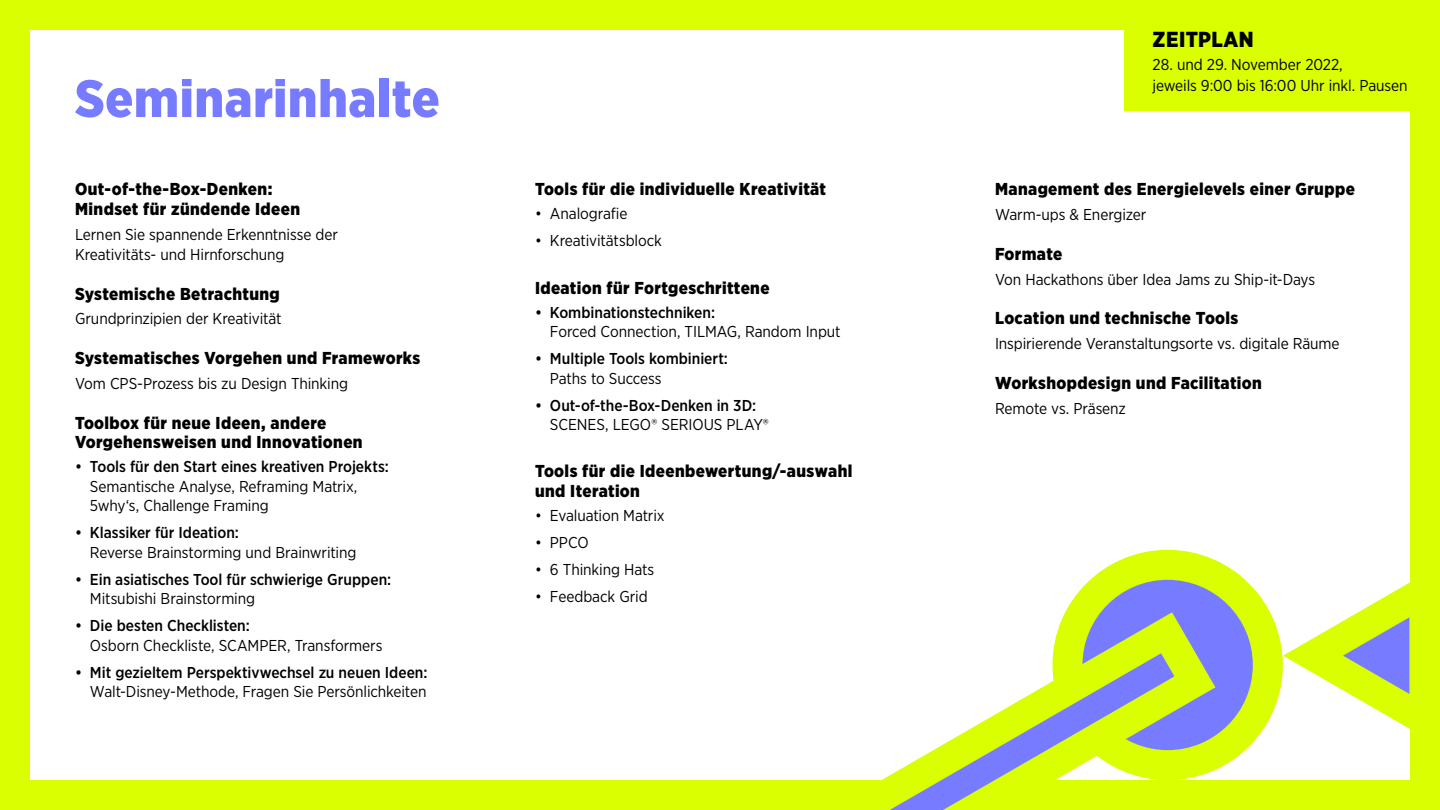
<style>
.page{position:relative;width:1440px;height:810px;background:#fff}
.page>*{position:absolute;margin:0;border:0;box-sizing:border-box;transform-origin:0 0}
.t1{font:900 52.5px "Gotham Narrow";letter-spacing:.015em;color:#777bff}
.t2{font:900 21.75px "Gotham Narrow";letter-spacing:.02em;color:#000}
.t3{font:900 17.25px/19.5px "Gotham Narrow";letter-spacing:.02em;color:#000}
.t4{font:15.75px/20.2px "Gotham Narrow";letter-spacing:-.005em;color:#000}
.t5{font:500 15.75px "Gotham Narrow";color:#000}
</style>
<div class="page">
<div style="left:0;top:0;width:1440px;height:810px;border:30px solid #daff00"></div>
<div style="left:1124px;top:30px;width:287px;height:81px;background:#daff00"></div>
<svg style="left:1067px;top:565px;width:201px;height:200px;background:#a4b789"></svg>
<div style="left:1052px;top:550px;width:231px;height:230px;border:30px solid #daff00;border-radius:50%"></div>
<svg style="left:1272px;top:539px;width:168px;height:233px"></svg>
<svg style="left:722px;top:592px;width:514px;height:218px"></svg>
<h1 class="t1" style="left:75px;top:64px;width:366px">Seminarinhalte</h1>
<p class="t3" style="left:75px;top:179px;width:227px">Out-of-the-Box-Denken:<br>Mindset für zündende Ideen</p>
<p class="t4" style="left:75px;top:224px;width:265px">Lernen Sie spannende Erkenntnisse der<br>Kreativitäts- und Hirnforschung</p>
<p class="t3" style="left:75px;top:284px;width:206px">Systemische Betrachtung</p>
<p class="t4" style="left:75px;top:308px;width:208px">Grundprinzipien der Kreativität</p>
<p class="t3" style="left:75px;top:348px;width:347px">Systematisches Vorgehen und Frameworks</p>
<p class="t4" style="left:75px;top:373px;width:275px">Vom CPS-Prozess bis zu Design Thinking</p>
<p class="t3" style="left:75px;top:413px;width:289px">Toolbox für neue Ideen, andere<br>Vorgehensweisen und Innovationen</p>
<p class="t5" style="left:75px;top:457px;width:315px">• Tools für den Start eines kreativen Projekts:</p>
<p class="t4" style="left:90px;top:476px;width:269px;line-height:19.5px">Semantische Analyse, Reframing Matrix,<br>5why‘s, Challenge Framing</p>
<p class="t5" style="left:75px;top:523px;width:166px">• Klassiker für Ideation:</p>
<p class="t4" style="left:90px;top:542px;width:268px">Reverse Brainstorming und Brainwriting</p>
<p class="t5" style="left:75px;top:569px;width:318px">• Ein asiatisches Tool für schwierige Gruppen:</p>
<p class="t4" style="left:90px;top:588px;width:167px">Mitsubishi Brainstorming</p>
<p class="t5" style="left:75px;top:616px;width:176px">• Die besten Checklisten:</p>
<p class="t4" style="left:90px;top:635px;width:294px">Osborn Checkliste, SCAMPER, Transformers</p>
<p class="t5" style="left:75px;top:662px;width:354px">• Mit gezieltem Perspektivwechsel zu neuen Ideen:</p>
<p class="t4" style="left:90px;top:681px;width:338px">Walt-Disney-Methode, Fragen Sie Persönlichkeiten</p>
<p class="t3" style="left:535px;top:179px;width:293px">Tools für die individuelle Kreativität</p>
<p class="t4" style="left:535px;top:203px;width:94px">• Analografie</p>
<p class="t4" style="left:535px;top:230px;width:128px">• Kreativitätsblock</p>
<p class="t3" style="left:535px;top:278px;width:236px">Ideation für Fortgeschrittene</p>
<p class="t5" style="left:535px;top:302px;width:182px">• Kombinationstechniken:</p>
<p class="t4" style="left:550px;top:321px;width:292px">Forced Connection, TILMAG, Random Input</p>
<p class="t5" style="left:535px;top:349px;width:194px">• Multiple Tools kombiniert:</p>
<p class="t4" style="left:550px;top:368px;width:113px">Paths to Success</p>
<p class="t5" style="left:535px;top:395px;width:223px">• Out-of-the-Box-Denken in 3D:</p>
<p class="t4" style="left:550px;top:414px;width:220px">SCENES, LEGO® SERIOUS PLAY®</p>
<p class="t3" style="left:535px;top:461px;width:319px">Tools für die Ideenbewertung/-auswahl und Iteration</p>
<p class="t4" style="left:535px;top:505px;width:131px">• Evaluation Matrix</p>
<p class="t4" style="left:535px;top:532px;width:55px">• PPCO</p>
<p class="t4" style="left:535px;top:559px;width:121px">• 6 Thinking Hats</p>
<p class="t4" style="left:535px;top:586px;width:114px">• Feedback Grid</p>
<h2 class="t2" style="left:1153px;top:25px;width:103px">ZEITPLAN</h2>
<p class="t4" style="left:1153px;top:54px;width:257px">28. und 29. November 2022,<br>jeweils 9:00 bis 16:00 Uhr inkl. Pausen</p>
<p class="t3" style="left:995px;top:179px;width:361px">Management des Energielevels einer Gruppe</p>
<p class="t4" style="left:995px;top:204px;width:153px">Warm-ups &amp; Energizer</p>
<p class="t3" style="left:995px;top:244px;width:69px">Formate</p>
<p class="t4" style="left:995px;top:269px;width:322px">Von Hackathons über Idea Jams zu Ship-it-Days</p>
<p class="t3" style="left:995px;top:308px;width:245px">Location und technische Tools</p>
<p class="t4" style="left:995px;top:333px;width:346px">Inspirierende Veranstaltungsorte vs. digitale Räume</p>
<p class="t3" style="left:995px;top:373px;width:268px">Workshopdesign und Facilitation</p>
<p class="t4" style="left:995px;top:398px;width:132px">Remote vs. Präsenz</p>
</div>
